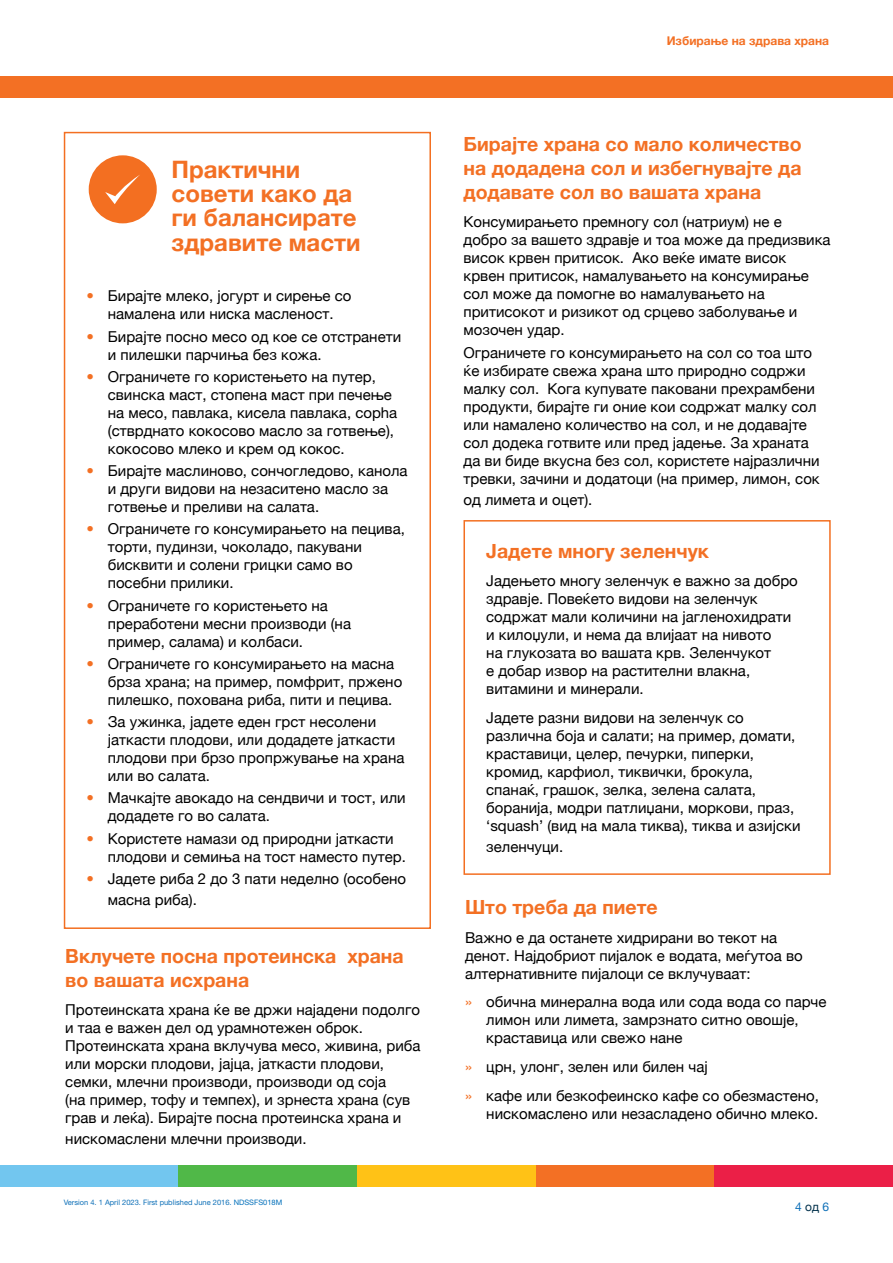
<style>
.page{position:relative;width:893px;height:1263px;background:#fff}
.page>*{position:absolute;margin:0;border:0;box-sizing:border-box;transform-origin:0 0}
.t1{font:700 24px/24.5px "Helvetica Neue";color:#f37024}
.t2{font:700 19.5px/24px "Helvetica Neue";color:#f37024}
.t3{font:15px/18px "Helvetica Neue";color:#000}
.t4{font:700 12px "Helvetica Neue";color:#f37024}
.t5{font:12px "Helvetica Neue LT Std";color:#0e70b8}
.t6{font:7.5px "Helvetica Neue LT Std";color:#0e70b8}
.s1{font-family:"Helvetica Neue LT Std";color:#f37024}
.s2{font-family:"Helvetica Neue LT Std"}
.s3{color:#006fba}
.s4{font-family:"Helvetica Neue";color:#02314b}
</style>
<div class="page">
<div style="left:0;top:77px;width:893px;height:21px;background:#f37024"></div>
<div style="left:0;top:1165px;width:179px;height:22px;background:#72c6ef"></div>
<div style="left:179px;top:1165px;width:178px;height:22px;background:#50b848"></div>
<div style="left:357px;top:1165px;width:179px;height:22px;background:#ffc216"></div>
<div style="left:536px;top:1165px;width:178px;height:22px;background:#f37024"></div>
<div style="left:714px;top:1165px;width:179px;height:22px;background:#eb1f47"></div>
<svg style="left:89px;top:155px;width:68px;height:68px"></svg>
<div style="left:64px;top:132px;width:367px;height:797px;border:2px solid #f36f21"></div>
<div style="left:463px;top:520px;width:368px;height:355px;border:2px solid #f36f21"></div>
<h1 class="t1" style="left:172px;top:158px;width:190px">Практични совети како да ги балансирате здравите масти</h1>
<p class="t3" style="left:87px;top:288px;width:266px;text-align:center"><span class="s1">•</span> Бирајте млеко, јогурт и сирење со намалена или ниска масленост.</p>
<p class="t3" style="left:108px;top:328px;width:295px;text-indent:-21px"><span class="s1">•</span> Бирајте посно месо од кое се отстранети и пилешки парчиња без кожа.</p>
<p class="t3" style="left:108px;top:368px;width:291px;text-indent:-21px"><span class="s1">•</span> Ограничете го користењето на путер, свинска маст, стопена маст при печење на месо, павлака, кисела павлака, <span class="s2">copha </span>(стврднато кокосово масло за готвење), кокосово млеко и крем од кокос.</p>
<p class="t3" style="left:108px;top:462px;width:301px;text-indent:-21px"><span class="s1">•</span> Бирајте маслиново, сончогледово, канола и други видови на незаситено масло за готвење и преливи на салата.</p>
<p class="t3" style="left:108px;top:521px;width:299px;text-indent:-21px"><span class="s1">•</span> Ограничете го консумирањето на пецива, торти, пудинзи, чоколадо, пакувани бисквити и солени грицки само во посебни прилики.</p>
<p class="t3" style="left:108px;top:597px;width:245px;text-indent:-21px"><span class="s1">•</span> Ограничете го користењето на преработени месни производи (на пример, салама) и колбаси.</p>
<p class="t3" style="left:108px;top:655px;width:296px;text-indent:-21px"><span class="s1">•</span> Ограничете го консумирањето на масна брза храна; на пример, помфрит, пржено пилешко, похована риба, пити и пецива.</p>
<p class="t3" style="left:108px;top:713px;width:298px;text-indent:-21px"><span class="s1">•</span> За ужинка, јадете еден грст несолени јаткасти плодови, или додадете јаткасти плодови при брзо пропржување на храна или во салата.</p>
<p class="t3" style="left:108px;top:790px;width:299px;text-indent:-21px"><span class="s1">•</span> Мачкајте авокадо на сендвичи и тост, или додадете го во салата.</p>
<p class="t3" style="left:108px;top:830px;width:300px;text-indent:-21px"><span class="s1">•</span> Користете намази од природни јаткасти плодови и семиња на тост наместо путер.</p>
<p class="t3" style="left:108px;top:869px;width:300px;line-height:21px;text-indent:-21px"><span class="s1">•</span> Јадете риба <span class="s2">2</span> до <span class="s2">3</span> пати неделно (особено масна риба).</p>
<h2 class="t2" style="left:65px;top:944px;width:340px">Вклучете посна протеинска храна во вашата исхрана</h2>
<p class="t3" style="left:65px;top:1002px;width:357px">Протеинската храна ќе ве држи најадени подолго и таа е важен дел од урамнотежен оброк.<br>Протеинската храна вклучува месо, живина, риба или морски плодови, јајца, јаткасти плодови, семки, млечни производи, производи од соја<br>(на пример, тофу и темпех), и зрнеста храна (сув грав и леќа). Бирајте посна протеинска храна и</p>
<p class="t3" style="left:65px;top:1131px;width:243px">нискомаслени млечни производи.</p>
<p class="t6" style="left:64px;top:1197px;width:220px">Version 4. 1 April 2023. First published June 2016. <span class="s3">NDSSFS018M</span></p>
<p class="t4" style="left:667px;top:31px;width:164px">Избирање на здрава храна</p>
<h2 class="t2" style="left:463px;top:132px;width:340px;text-align:justify">Бирајте храна со мало количество на додадена сол и избегнувајте да додавате сол во вашата храна</h2>
<p class="t3" style="left:463px;top:214px;width:369px">Консумирањето премногу сол (натриум) не е<br>добро за вашето здравје и тоа може да предизвика висок крвен притисок. Ако веќе имате висок крвен притисок, намалувањето на консумирање сол може да помогне во намалувањето на притисокот и ризикот од срцево заболување и мозочен удар.</p>
<p class="t3" style="left:463px;top:344px;width:358px">Ограничете го консумирањето на сол со тоа што ќе избирате свежа храна што природно содржи малку сол. Кога купувате паковани прехрамбени продукти, бирајте ги оние кои содржат малку сол или намалено количество на сол, и не додавајте сол додека готвите или пред јадење. За храната да ви биде вкусна без сол, користете најразлични тревки, зачини и додатоци (на пример, лимон, сок</p>
<p class="t3" style="left:463px;top:491px;width:130px">од лимета и оцет).</p>
<h2 class="t2" style="left:486px;top:539px;width:224px">Јадете многу зеленчук</h2>
<p class="t3" style="left:486px;top:573px;width:313px">Јадењето многу зеленчук е важно за добро здравје. Повеќето видови на зеленчук содржат мали количини на јагленохидрати и килоџули, и нема да влијаат на нивото<br>на глукозата во вашата крв. Зеленчукот<br>е добар извор на растителни влакна, витамини и минерали.</p>
<p class="t3" style="left:486px;top:709px;width:316px">Јадете разни видови на зеленчук со различна боја и салати; на пример, домати, краставици, целер, печурки, пиперки, кромид, карфиол, тиквички, брокула, спанаќ, грашок, зелка, зелена салата, боранија, модри патлиџани, моркови, праз, <span class="s2">‘squash’</span> (вид на мала тиква), тиква и азијски</p>
<p class="t3" style="left:486px;top:838px;width:79px">зеленчуци<span class="s2">.</span></p>
<h2 class="t2" style="left:465px;top:896px;width:194px">Што треба да пиете</h2>
<p class="t3" style="left:465px;top:929px;width:339px">Важно е да останете хидрирани во текот на денот. Најдобриот пијалок е водата, меѓутоа во алтернативните пијалоци се вклучуваат:</p>
<p class="t3" style="left:486px;top:994px;width:342px;text-indent:-21px"><span class="s1">»</span> обична минерална вода или сода вода со парче лимон или лимета, замрзнато ситно овошје, краставица или свежо нане</p>
<p class="t3" style="left:465px;top:1053px;width:355px;line-height:28.7px"><span class="s1">»</span> црн, улонг, зелен или билен чај<br><span class="s1">»</span> кафе или безкофеинско кафе со обезмастено,</p>
<p class="t3" style="left:486px;top:1105px;width:334px">нискомаслено или незасладено обично млеко.</p>
<p class="t5" style="left:795px;top:1199px;width:35px">4 <span class="s4">од</span> 6</p>
</div>
